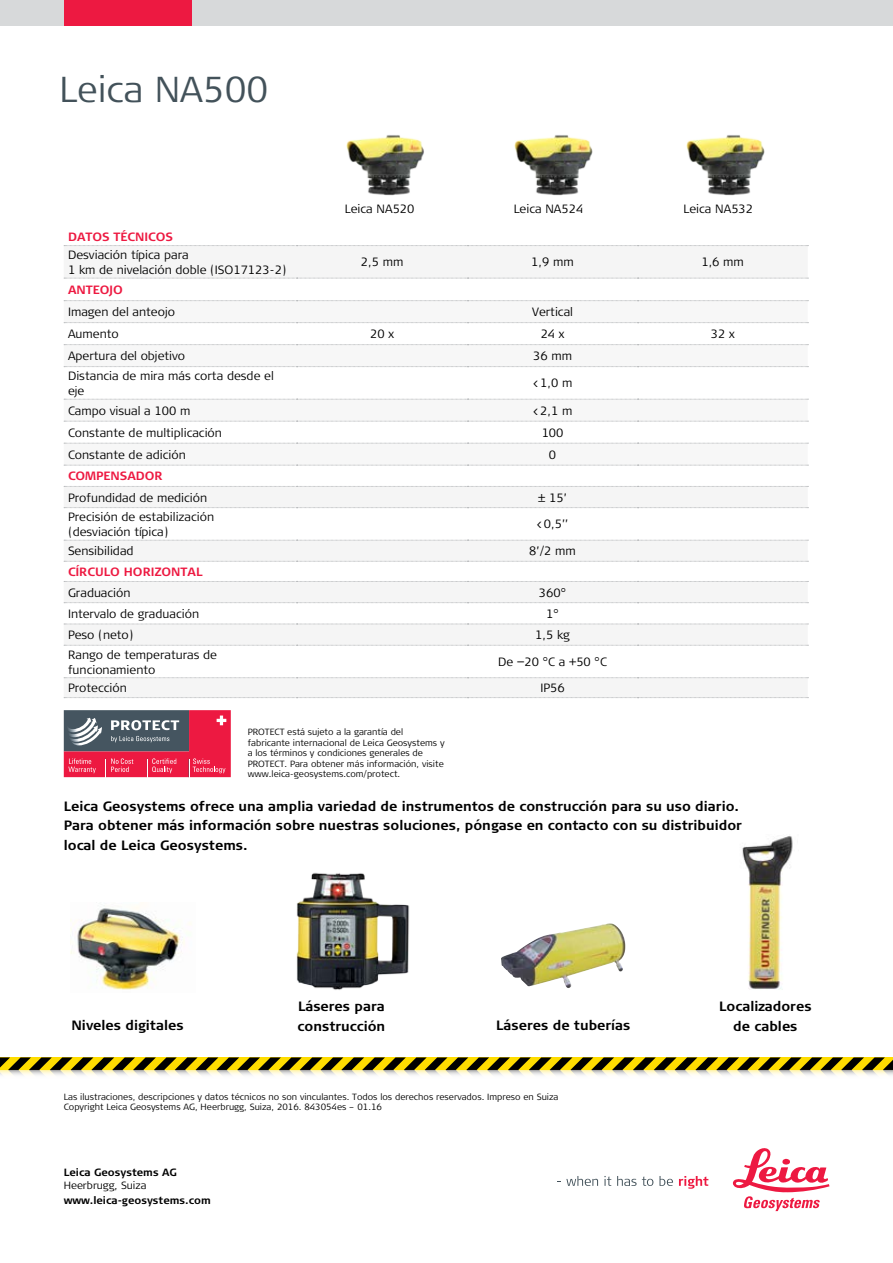
<style>
.page{position:relative;width:893px;height:1263px;background:#fff}
.page>*{position:absolute;margin:0;border:0;box-sizing:border-box;transform-origin:0 0}
.t1{font:300 36px "Signa Column";color:#43525a}
.t2{font:700 13.5px/19.5px "Signa Column";color:#000}
.t3{font:300 12px/15px "Signa Column";color:#000}
.t4{font:700 12px "Signa Column";color:#ed1941}
.t5{font:700 10.5px "Signa Column";color:#000}
.t6{font:300 10.5px "Signa Column";color:#000}
.t7{font:300 9px/10.5px "Signa Column";color:#000}
</style>
<div class="page">
<svg style="left:557px;top:1176px;width:41px;height:10px"></svg>
<svg style="left:604px;top:1176px;width:7px;height:10px"></svg>
<svg style="left:617px;top:1176px;width:36px;height:10px"></svg>
<svg style="left:659px;top:1176px;width:14px;height:10px"></svg>
<svg style="left:679px;top:1176px;width:29px;height:13px"></svg>
<svg style="left:733px;top:1148px;width:96px;height:63px"></svg>
<div style="left:0;top:0;width:893px;height:26px;background:#d7d9da"></div>
<div style="left:64px;top:0;width:127px;height:26px;background:#ed1941"></div>
<img style="left:296px;top:872px;width:114px;height:118px">
<img style="left:742px;top:836px;width:51px;height:153px">
<img style="left:501px;top:923px;width:125px;height:65px">
<img style="left:71px;top:905px;width:120px;height:85px">
<svg style="left:0;top:1057px;width:893px;height:18px;background:#a1933a"></svg>
<svg style="left:64px;top:246px;width:744px;height:433px;fill:#f5f5f5"></svg>
<svg style="left:64px;top:301px;width:744px;height:164px"></svg>
<svg style="left:64px;top:508px;width:744px;height:169px"></svg>
<svg style="left:64px;top:245px;width:744px;height:1px"></svg>
<svg style="left:64px;top:486px;width:744px;height:1px"></svg>
<svg style="left:64px;top:540px;width:744px;height:1px"></svg>
<svg style="left:64px;top:581px;width:744px;height:1px"></svg>
<svg style="left:64px;top:624px;width:744px;height:1px"></svg>
<svg style="left:64px;top:677px;width:744px;height:1px"></svg>
<svg style="left:64px;top:697px;width:744px;height:1px"></svg>
<svg style="left:64px;top:443px;width:744px;height:1px"></svg>
<svg style="left:64px;top:465px;width:744px;height:1px"></svg>
<svg style="left:64px;top:561px;width:744px;height:1px"></svg>
<svg style="left:64px;top:278px;width:744px;height:1px"></svg>
<svg style="left:64px;top:300px;width:744px;height:1px"></svg>
<svg style="left:64px;top:322px;width:744px;height:1px"></svg>
<svg style="left:64px;top:366px;width:744px;height:1px"></svg>
<svg style="left:64px;top:344px;width:744px;height:1px"></svg>
<svg style="left:64px;top:399px;width:744px;height:1px"></svg>
<svg style="left:64px;top:421px;width:744px;height:1px"></svg>
<svg style="left:64px;top:507px;width:744px;height:1px"></svg>
<svg style="left:64px;top:602px;width:744px;height:1px"></svg>
<svg style="left:64px;top:645px;width:744px;height:1px"></svg>
<img style="left:346px;top:135px;width:78px;height:61px">
<img style="left:686px;top:135px;width:79px;height:61px">
<img style="left:514px;top:135px;width:79px;height:61px">
<svg style="left:64px;top:710px;width:167px;height:67px;background:#ac4962"></svg>
<h1 class="t1" style="left:60px;top:67px;width:210px">Leica NA500</h1>
<p class="t3" style="left:345px;top:202px;width:71px">Leica NA520</p>
<p class="t3" style="left:514px;top:202px;width:71px">Leica NA524</p>
<p class="t3" style="left:683px;top:202px;width:71px">Leica NA532</p>
<p class="t4" style="left:68px;top:229px;width:106px">DATOS TÉCNICOS</p>
<p class="t3" style="left:68px;top:247px;width:220px">Desviación típica para<br>1 km de nivelación doble (ISO17123-2)</p>
<p class="t3" style="left:361px;top:255px;width:44px">2,5 mm</p>
<p class="t3" style="left:531px;top:255px;width:44px">1,9 mm</p>
<p class="t3" style="left:701px;top:255px;width:44px">1,6 mm</p>
<p class="t4" style="left:68px;top:282px;width:56px">ANTEOJO</p>
<p class="t3" style="left:68px;top:305px;width:109px">Imagen del anteojo</p>
<p class="t3" style="left:532px;top:305px;width:42px">Vertical</p>
<p class="t3" style="left:68px;top:327px;width:52px">Aumento</p>
<p class="t3" style="left:370px;top:327px;width:25px">20 x</p>
<p class="t3" style="left:541px;top:327px;width:25px">24 x</p>
<p class="t3" style="left:711px;top:327px;width:25px">32 x</p>
<p class="t3" style="left:68px;top:349px;width:119px">Apertura del objetivo</p>
<p class="t3" style="left:533px;top:349px;width:40px">36 mm</p>
<p class="t3" style="left:68px;top:368px;width:207px">Distancia de mira más corta desde el eje</p>
<p class="t3" style="left:533px;top:376px;width:41px">&lt;1,0 m</p>
<p class="t3" style="left:68px;top:403px;width:124px">Campo visual a 100 m</p>
<p class="t3" style="left:533px;top:403px;width:41px">&lt;2,1 m</p>
<p class="t3" style="left:68px;top:425px;width:155px">Constante de multiplicación</p>
<p class="t3" style="left:542px;top:425px;width:23px">100</p>
<p class="t3" style="left:68px;top:447px;width:119px">Constante de adición</p>
<p class="t3" style="left:549px;top:447px;width:9px">0</p>
<p class="t4" style="left:68px;top:468px;width:96px">COMPENSADOR</p>
<p class="t3" style="left:68px;top:490px;width:141px">Profundidad de medición</p>
<p class="t3" style="left:538px;top:490px;width:30px">± 15’</p>
<p class="t3" style="left:68px;top:509px;width:148px">Precisión de estabilización (desviación típica)</p>
<p class="t3" style="left:537px;top:517px;width:34px">&lt;0,5’’</p>
<p class="t3" style="left:68px;top:544px;width:67px">Sensibilidad</p>
<p class="t3" style="left:529px;top:544px;width:48px">8’/2 mm</p>
<p class="t4" style="left:68px;top:564px;width:136px">CÍRCULO HORIZONTAL</p>
<p class="t3" style="left:68px;top:585px;width:64px">Graduación</p>
<p class="t3" style="left:539px;top:585px;width:29px">360°</p>
<p class="t3" style="left:68px;top:606px;width:133px">Intervalo de graduación</p>
<p class="t3" style="left:546px;top:606px;width:14px">1°</p>
<p class="t3" style="left:68px;top:628px;width:67px">Peso (neto)</p>
<p class="t3" style="left:535px;top:628px;width:36px">1,5 kg</p>
<p class="t3" style="left:68px;top:647px;width:151px">Rango de temperaturas de funcionamiento</p>
<p class="t3" style="left:498px;top:654px;width:110px">De −20 °C a +50 °C</p>
<p class="t3" style="left:68px;top:681px;width:60px">Protección</p>
<p class="t3" style="left:540px;top:681px;width:26px">IP56</p>
<p class="t7" style="left:248px;top:727px;width:198px">PROTECT está sujeto a la garantía del fabricante internacional de Leica Geosystems y a los términos y condiciones generales de PROTECT. Para obtener más información, visite www.leica-geosystems.com/protect.</p>
<p class="t2" style="left:64px;top:796px;width:680px">Leica Geosystems ofrece una amplia variedad de instrumentos de construcción para su uso diario.<br>Para obtener más información sobre nuestras soluciones, póngase en contacto con su distribuidor local de Leica Geosystems.</p>
<p class="t2" style="left:71px;top:1016px;width:114px">Niveles digitales</p>
<p class="t2" style="left:298px;top:997px;width:89px">Láseres para construcción</p>
<p class="t2" style="left:719px;top:997px;width:94px">Localizadores</p>
<p class="t2" style="left:496px;top:1016px;width:136px">Láseres de tuberías</p>
<p class="t2" style="left:733px;top:1016px;width:66px">de cables</p>
<p class="t7" style="left:64px;top:1091px;width:496px">Las ilustraciones, descripciones y datos técnicos no son vinculantes. Todos los derechos reservados. Impreso en Suiza<br>Copyright Leica Geosystems AG, Heerbrugg, Suiza, 2016. 843054es – 01.16</p>
<p class="t5" style="left:64px;top:1166px;width:115px">Leica Geosystems AG</p>
<p class="t6" style="left:64px;top:1178px;width:84px">Heerbrugg, Suiza</p>
<p class="t5" style="left:64px;top:1193px;width:148px">www.leica-geosystems.com</p>
</div>
